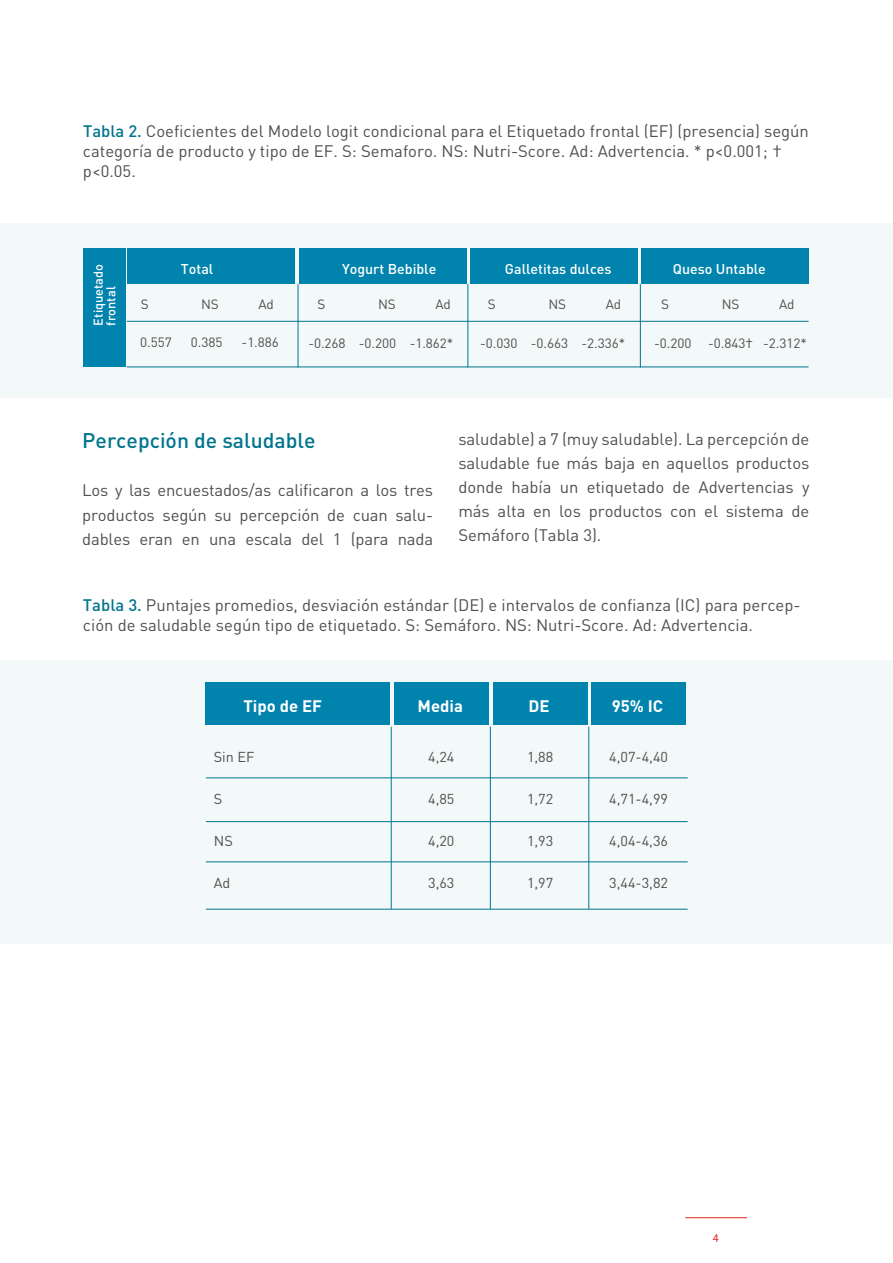
<style>
.page{position:relative;width:893px;height:1263px;background:#fff}
.page>*{position:absolute;margin:0;border:0;box-sizing:border-box;transform-origin:0 0}
.t1{font:500 21px "DIN Pro";color:#00758d}
.t2{font:16.5px/24px "DIN Pro";color:#4f4f4e;text-align:justify}
.t3{font:700 16.5px "DIN Pro";color:#fff}
.t4{font:14.25px "DIN Pro";color:#4f4f4e}
.t5{font:500 14.1px "DIN Pro";color:#fff}
.t6{font:13.35px "DIN Pro";letter-spacing:-.005em;color:#4f4f4e}
.t7{font:500 12.6px/12.6px "DIN Pro";color:#fff}
.t8{font:12px "Source Sans Pro";color:#e1251b}
.s1{font-weight:500;color:#00758d}
</style>
<div class="page">
<div style="left:0;top:223px;width:893px;height:175px;background:#f3f8f9"></div>
<hr style="left:685px;top:1217px;width:62px;height:1px;background:#e1251b">
<div style="left:127px;top:249px;width:168px;height:35px;background:#0083ad"></div>
<div style="left:83px;top:249px;width:42px;height:118px;background:#0083ad"></div>
<div style="left:299px;top:249px;width:167px;height:35px;background:#0083ad"></div>
<div style="left:470px;top:249px;width:168px;height:35px;background:#0083ad"></div>
<div style="left:642px;top:249px;width:167px;height:35px;background:#0083ad"></div>
<hr style="left:298px;top:284px;width:1px;height:83px;background:#00758d">
<hr style="left:467px;top:284px;width:1px;height:83px;background:#00758d">
<hr style="left:640px;top:284px;width:1px;height:83px;background:#00758d">
<hr style="left:127px;top:321px;width:681px;height:1px;background:#00758d">
<hr style="left:127px;top:367px;width:681px;height:1px;background:#00758d">
<div style="left:0;top:660px;width:893px;height:284px;background:#f3f8f9"></div>
<div style="left:206px;top:682px;width:184px;height:42px;background:#0083ad"></div>
<div style="left:394px;top:682px;width:95px;height:42px;background:#0083ad"></div>
<hr style="left:391px;top:727px;width:1px;height:182px;background:#00758d">
<hr style="left:490px;top:727px;width:1px;height:182px;background:#00758d">
<div style="left:493px;top:682px;width:95px;height:42px;background:#0083ad"></div>
<hr style="left:588px;top:727px;width:1px;height:182px;background:#00758d">
<div style="left:591px;top:682px;width:95px;height:42px;background:#0083ad"></div>
<hr style="left:206px;top:909px;width:481px;height:1px;background:#00758d">
<hr style="left:206px;top:862px;width:481px;height:1px;background:#00758d">
<hr style="left:206px;top:821px;width:481px;height:1px;background:#00758d">
<hr style="left:206px;top:778px;width:481px;height:1px;background:#00758d">
<p class="t2" style="left:83px;top:121px;width:727px;line-height:19.8px;text-align:left"><span class="s1">Tabla 2.</span> Coeficientes del Modelo logit condicional para el Etiquetado frontal (EF) (presencia) según categoría de producto y tipo de EF. S: Semaforo. NS: Nutri-Score. Ad: Advertencia. * p&lt;0.001; † p&lt;0.05.</p>
<p class="t7" style="left:92px;top:326px;width:63px;rotate:-90deg">Etiquetado frontal</p>
<p class="t5" style="left:342px;top:259px;width:96px">Yogurt Bebible</p>
<p class="t5" style="left:505px;top:259px;width:108px">Galletitas dulces</p>
<p class="t5" style="left:673px;top:259px;width:95px">Queso Untable</p>
<p class="t6" style="left:140px;top:333px;width:33px">0.557</p>
<p class="t6" style="left:191px;top:333px;width:33px">0.385</p>
<p class="t6" style="left:242px;top:333px;width:39px">-1.886</p>
<p class="t5" style="left:181px;top:259px;width:34px">Total</p>
<p class="t6" style="left:141px;top:295px;width:9px">S</p>
<p class="t6" style="left:201px;top:295px;width:19px">NS</p>
<p class="t6" style="left:258px;top:295px;width:17px">Ad</p>
<p class="t6" style="left:318px;top:295px;width:9px">S</p>
<p class="t6" style="left:378px;top:295px;width:19px">NS</p>
<p class="t6" style="left:435px;top:295px;width:17px">Ad</p>
<p class="t6" style="left:488px;top:295px;width:9px">S</p>
<p class="t6" style="left:548px;top:295px;width:19px">NS</p>
<p class="t6" style="left:606px;top:295px;width:17px">Ad</p>
<p class="t6" style="left:661px;top:295px;width:9px">S</p>
<p class="t6" style="left:722px;top:295px;width:19px">NS</p>
<p class="t6" style="left:779px;top:295px;width:17px">Ad</p>
<p class="t6" style="left:308px;top:334px;width:146px">-0.268 -0.200 -1.862*</p>
<p class="t6" style="left:480px;top:334px;width:146px">-0.030 -0.663 -2.336*</p>
<p class="t6" style="left:654px;top:334px;width:154px">-0.200 -0.843† -2.312*</p>
<p class="t1" style="left:82px;top:427px;width:235px">Percepción de saludable</p>
<p class="t2" style="left:82px;top:478px;width:352px">Los y las encuestados/as calificaron a los tres productos según su percepción de cuan salu&shy;dables eran en una escala del 1 (para nada</p>
<p class="t2" style="left:458px;top:427px;width:353px">saludable) a 7 (muy saludable). La percepción de saludable fue más baja en aquellos productos donde había un etiquetado de Advertencias y más alta en los productos con el sistema de Semáforo (Tabla 3).</p>
<p class="t2" style="left:83px;top:595px;width:719px;line-height:19.8px"><span class="s1">Tabla 3.</span> Puntajes promedios, desviación estándar (DE) e intervalos de confianza (IC) para percep&shy;ción de saludable según tipo de etiquetado. S: Semáforo. NS: Nutri-Score. Ad: Advertencia.</p>
<p class="t3" style="left:243px;top:695px;width:80px">Tipo de EF</p>
<p class="t3" style="left:417px;top:695px;width:47px">Media</p>
<p class="t4" style="left:428px;top:747px;width:28px">4,24</p>
<p class="t4" style="left:428px;top:789px;width:28px">4,85</p>
<p class="t4" style="left:428px;top:831px;width:28px">4,20</p>
<p class="t4" style="left:428px;top:873px;width:28px">3,63</p>
<p class="t4" style="left:214px;top:747px;width:42px">Sin EF</p>
<p class="t4" style="left:214px;top:789px;width:10px">S</p>
<p class="t4" style="left:214px;top:831px;width:20px">NS</p>
<p class="t4" style="left:214px;top:873px;width:18px">Ad</p>
<p class="t3" style="left:528px;top:695px;width:23px">DE</p>
<p class="t4" style="left:527px;top:747px;width:28px">1,88</p>
<p class="t4" style="left:527px;top:789px;width:28px">1,72</p>
<p class="t4" style="left:527px;top:831px;width:28px">1,93</p>
<p class="t4" style="left:527px;top:873px;width:28px">1,97</p>
<p class="t3" style="left:612px;top:695px;width:53px">95% IC</p>
<p class="t4" style="left:609px;top:747px;width:60px">4,07-4,40</p>
<p class="t4" style="left:609px;top:789px;width:60px">4,71-4,99</p>
<p class="t4" style="left:609px;top:831px;width:60px">4,04-4,36</p>
<p class="t4" style="left:609px;top:873px;width:60px">3,44-3,82</p>
<p class="t8" style="left:713px;top:1230px;width:7px">4</p>
</div>
